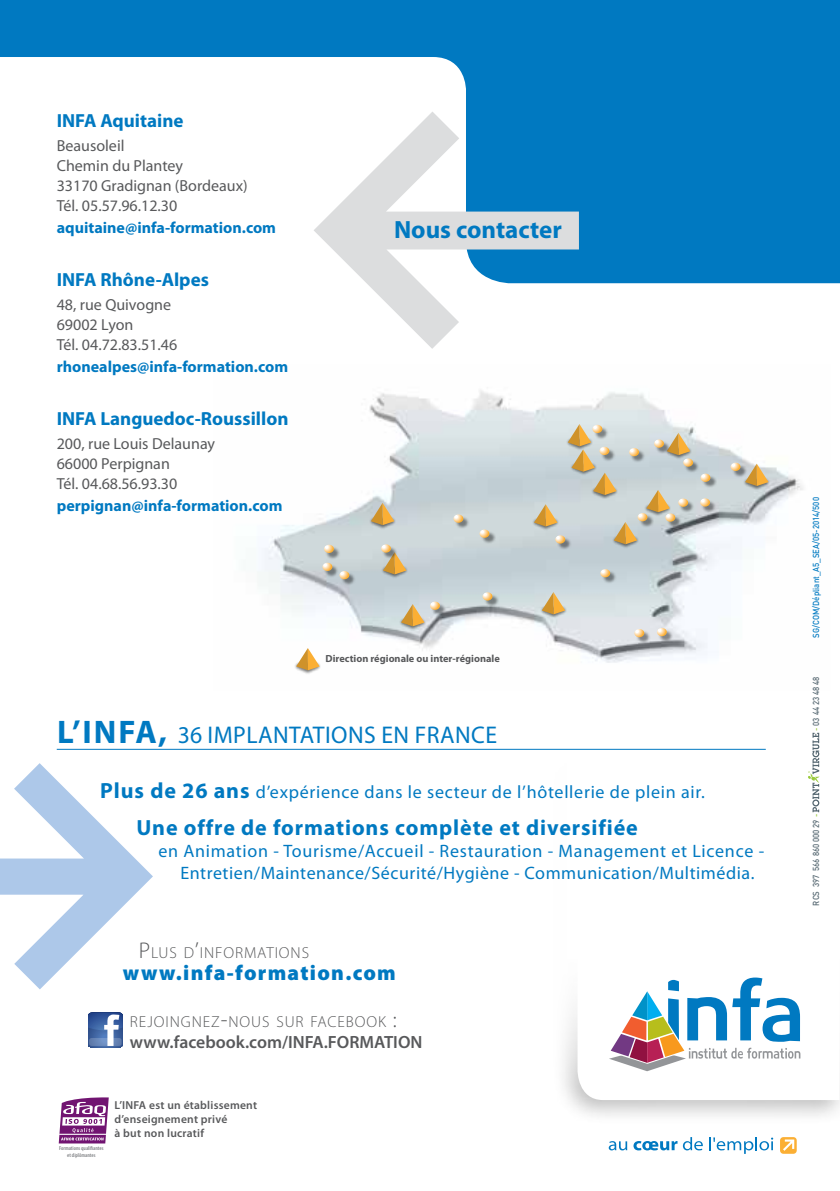
<style>
.page{position:relative;width:840px;height:1191px;background:#fff}
.page>*{position:absolute;margin:0;border:0;box-sizing:border-box;transform-origin:0 0}
.t1{font:700 25px "Myriad Pro";color:#0079c1}
.t2{font:24.2px "Myriad Pro";letter-spacing:.02em;color:#0079c1}
.t3{font:700 22px "Myriad Pro";letter-spacing:.04em;color:#0079c1}
.t4{font:900 21.4px "Myriad Pro";letter-spacing:.06em;color:#0079c1}
.t5{font:700 19px "Myriad Pro";color:#0079c1}
.t6{font:18px/21.6px "Myriad Pro";letter-spacing:.04em;color:#0079c1}
.t7{font:600 17.8px "Myriad Pro";color:#58595b}
.t8{font:16px/20px "Myriad Pro";color:#58595b}
.t9{font:700 16px "Myriad Pro";color:#0079c1}
.t10{font:300 16px "Myriad Pro";letter-spacing:.055em;color:#58595b}
.t11{font:600 11.6px/13.8px "Myriad Pro";letter-spacing:.02em;color:#58595b}
.t12{font:700 10.4px "Myriad Pro";color:#58595b}
.t13{font:500 8.6px "DIN";color:#0079c1;scale:.9 1}
.t14{font:500 8.6px "DIN";color:#546670;scale:.9 1}
.t15{font:600 condensed 5.6px/6.8px "Myriad Pro";color:#808285;text-align:center}
.s1{font-weight:700;font-size:32.8px}
.s2{font-weight:700;font-size:22px}
.s3{font-size:22.8px}
.s4{color:#9aca3c}
</style>
<div class="page">
<img style="left:258px;top:390px;width:545px;height:273px">
<div style="left:369px;top:515px;width:27px;height:14px;background:#000;opacity:.5"></div>
<svg style="left:370px;top:503px;width:24px;height:22px"></svg>
<div style="left:381px;top:565px;width:27px;height:13px;background:#000;opacity:.5"></div>
<div style="left:399px;top:617px;width:27px;height:13px;background:#000;opacity:.5"></div>
<svg style="left:401px;top:604px;width:23px;height:22px"></svg>
<div style="left:539px;top:605px;width:28px;height:13px;background:#000;opacity:.5"></div>
<svg style="left:541px;top:592px;width:24px;height:22px"></svg>
<div style="left:532px;top:517px;width:27px;height:14px;background:#cfd9db"></div>
<div style="left:611px;top:535px;width:28px;height:13px;background:#000;opacity:.5"></div>
<div style="left:742px;top:476px;width:28px;height:14px;background:#000;opacity:.5"></div>
<div style="left:325px;top:546px;width:15px;height:14px;background:#000;opacity:.43"></div>
<svg style="left:324px;top:545px;width:10px;height:8px"></svg>
<div style="left:323px;top:564px;width:16px;height:14px;background:#000;opacity:.43"></div>
<svg style="left:322px;top:563px;width:10px;height:8px"></svg>
<div style="left:340px;top:572px;width:15px;height:14px;background:#000;opacity:.43"></div>
<svg style="left:339px;top:571px;width:10px;height:8px"></svg>
<svg style="left:381px;top:544px;width:25px;height:30px"></svg>
<div style="left:431px;top:603px;width:15px;height:13px;background:#000;opacity:.43"></div>
<svg style="left:430px;top:601px;width:9px;height:9px"></svg>
<div style="left:483px;top:593px;width:15px;height:14px;background:#000;opacity:.43"></div>
<svg style="left:482px;top:592px;width:10px;height:8px"></svg>
<div style="left:480px;top:531px;width:15px;height:13px;background:#000;opacity:.43"></div>
<svg style="left:479px;top:529px;width:10px;height:9px"></svg>
<div style="left:556px;top:536px;width:15px;height:14px;background:#000;opacity:.43"></div>
<div style="left:601px;top:570px;width:15px;height:14px;background:#000;opacity:.43"></div>
<svg style="left:600px;top:569px;width:10px;height:8px"></svg>
<div style="left:635px;top:630px;width:15px;height:14px;background:#000;opacity:.43"></div>
<svg style="left:634px;top:629px;width:10px;height:8px"></svg>
<div style="left:658px;top:629px;width:15px;height:14px;background:#000;opacity:.43"></div>
<svg style="left:656px;top:628px;width:10px;height:8px"></svg>
<div style="left:454px;top:516px;width:15px;height:13px;background:#000;opacity:.43"></div>
<svg style="left:453px;top:514px;width:10px;height:9px"></svg>
<div style="left:684px;top:460px;width:15px;height:13px;background:#000;opacity:.43"></div>
<svg style="left:730px;top:463px;width:38px;height:23px"></svg>
<div style="left:701px;top:475px;width:15px;height:13px;background:#000;opacity:.43"></div>
<svg style="left:700px;top:473px;width:10px;height:9px"></svg>
<div style="left:701px;top:499px;width:15px;height:14px;background:#000;opacity:.43"></div>
<svg style="left:699px;top:498px;width:10px;height:8px"></svg>
<div style="left:679px;top:500px;width:15px;height:13px;background:#000;opacity:.43"></div>
<svg style="left:533px;top:424px;width:159px;height:120px;background:#cbcdc3"></svg>
<div style="left:294px;top:661px;width:27px;height:13px;background:#000;opacity:.5"></div>
<svg style="left:296px;top:648px;width:23px;height:22px"></svg>
<svg style="left:608px;top:1141px;width:19px;height:9px"></svg>
<svg style="left:633px;top:1137px;width:69px;height:13px"></svg>
<svg style="left:709px;top:1137px;width:63px;height:16px"></svg>
<svg style="left:779px;top:1137px;width:17px;height:16px"></svg>
<svg style="left:782px;top:1139px;width:11px;height:11px"></svg>
<svg style="left:0;top:0;width:839px;height:82px;fill:#0079c1"></svg>
<hr style="left:57px;top:749px;width:708px;height:1px;background:#0079c1">
<svg style="left:0;top:763px;width:153px;height:226px"></svg>
<svg style="left:609px;top:977px;width:192px;height:94px"></svg>
<svg style="left:808px;top:733px;width:11px;height:79px"></svg>
<svg style="left:59px;top:1097px;width:50px;height:46px"></svg>
<hr style="left:59px;top:1133px;width:47px;height:1px;background:#fff">
<svg style="left:88px;top:1012px;width:35px;height:35px"></svg>
<svg style="left:89px;top:1038px;width:33px;height:8px"></svg>
<div style="left:465px;top:47px;width:374px;height:236px;background:#0079c1"></div>
<svg style="left:314px;top:111px;width:264px;height:238px"></svg>
<p class="t5" style="left:57px;top:110px;width:128px">INFA Aquitaine</p>
<p class="t8" style="left:57px;top:136px;width:192px">Beausoleil<br>Chemin du Plantey<br>33170 Gradignan (Bordeaux)<br>Tél. 05.57.96.12.30</p>
<p class="t9" style="left:57px;top:219px;width:221px">aquitaine@infa-formation.com</p>
<p class="t5" style="left:57px;top:269px;width:154px">INFA Rhône-Alpes</p>
<p class="t8" style="left:57px;top:295px;width:122px">48, rue Quivogne<br>69002 Lyon<br>Tél. 04.72.83.51.46</p>
<p class="t9" style="left:57px;top:358px;width:233px">rhonealpes@infa-formation.com</p>
<p class="t5" style="left:57px;top:408px;width:233px">INFA Languedoc-Roussillon</p>
<p class="t8" style="left:57px;top:434px;width:160px">200, rue Louis Delaunay<br>66000 Perpignan<br>Tél. 04.68.56.93.30</p>
<p class="t9" style="left:57px;top:497px;width:227px">perpignan@infa-formation.com</p>
<h1 class="t1" style="left:394px;top:216px;width:169px">Nous contacter</h1>
<p class="t12" style="left:325px;top:653px;width:176px">Direction régionale ou inter-régionale</p>
<h2 class="t2" style="left:57px;top:722px;width:441px"><span class="s1">L’INFA,</span> 36 IMPLANTATIONS EN FRANCE</h2>
<p class="t6" style="left:100px;top:781px;width:605px"><span class="s2">Plus de 26 ans</span> d’expérience dans le secteur de l’hôtellerie de plein air.</p>
<p class="t3" style="left:136px;top:815px;width:502px">Une offre de formations complète et diversifiée</p>
<p class="t6" style="left:180px;top:840px;width:585px;text-indent:-22px">en Animation - Tourisme/Accueil - Restauration - Management et Licence -<br>Entretien/Maintenance/Sécurité/Hygiène - Communication/Multimédia.</p>
<p class="t10" style="left:139px;top:943px;width:172px"><span class="s3">P</span>LUS D<span class="s3">’</span>INFORMATIONS</p>
<p class="t4" style="left:123px;top:958px;width:274px">www.infa-formation.com</p>
<p class="t10" style="left:130px;top:1012px;width:268px">REJOINGNEZ<span class="s3">-</span>NOUS SUR FACEBOOK <span class="s3">:</span></p>
<p class="t7" style="left:130px;top:1032px;width:294px">www.facebook.com/INFA.FORMATION</p>
<p class="t15" style="left:59px;top:1145px;width:46px">Formations qualifiantes et diplômantes</p>
<p class="t11" style="left:114px;top:1098px;width:144px">L’INFA est un établissement d’enseignement privé<br>à but non lucratif</p>
<p class="t13" style="left:810px;top:638px;width:158px;rotate:-90deg">SG/COM/Dépliant_A5_SEA/05-2014/500</p>
<p class="t14" style="left:810px;top:731px;width:62px;rotate:-90deg"><span class="s4">-</span> 03 44 23 48 48</p>
<p class="t14" style="left:810px;top:905px;width:103px;rotate:-90deg">RCS 397 566 860 000 29 <span class="s4">-</span></p>
</div>
